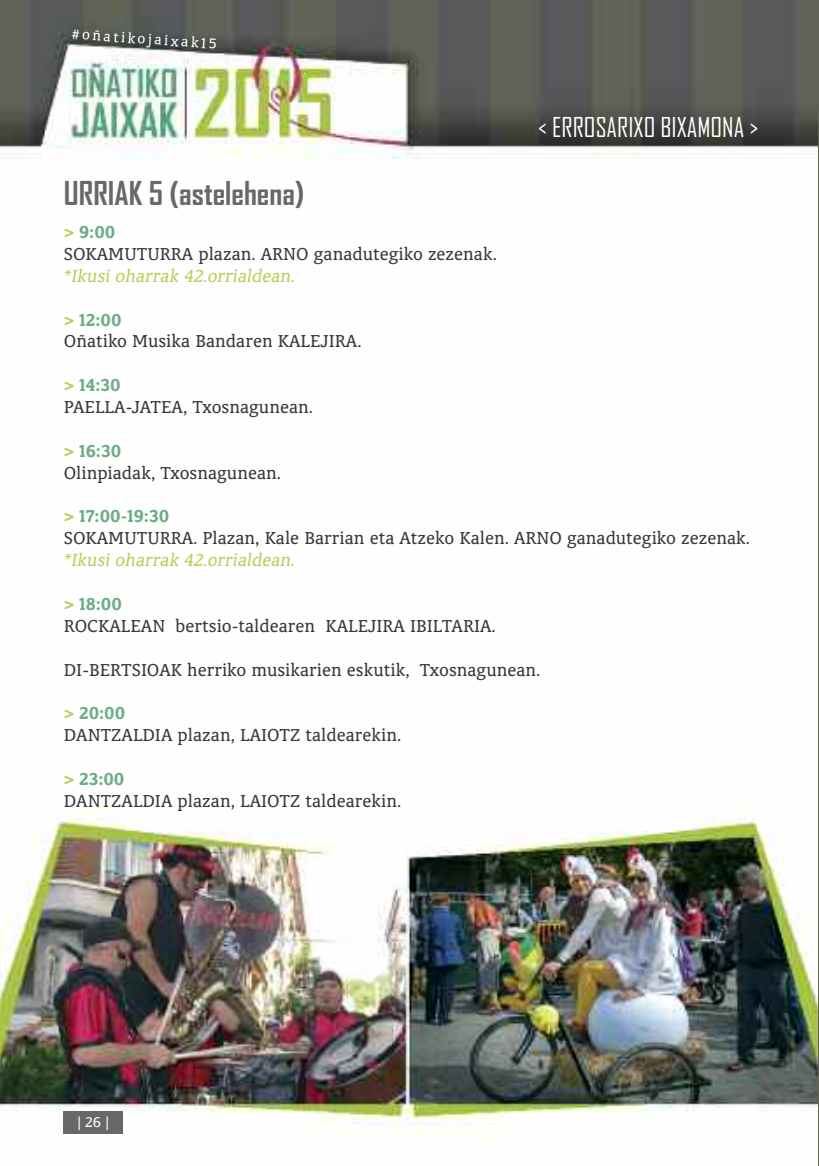
<style>
.page{position:relative;width:819px;height:1166px;background:#fff}
.page>*{position:absolute;margin:0;border:0;box-sizing:border-box;transform-origin:0 0}
.t1{font:700 31.5px "Agency FB";color:#666869}
.t2{font:26.25px "Agency FB";color:#fff}
.t3{font:19.25px/21.9px "Classic Blur";color:#39383a}
.t4{font:italic 19.25px "Classic Blur";color:#bace59}
.t5{font:15.75px "Classic Blur";color:#fff}
.s1{font-weight:700;color:#bace59}
.s2{font-weight:700;color:#6cad86}
</style>
<div class="page">
<img style="left:0;top:0;width:819px;height:1166px">
<div style="left:63px;top:1111px;width:60px;height:23px;background:#666869"></div>
<p class="t5" style="left:73px;top:24px;width:146px;rotate:4deg">#oñatikojaixak15</p>
<h2 class="t2" style="left:538px;top:112px;width:222px">&lt; ERROSARIXO BIXAMONA &gt;</h2>
<h1 class="t1" style="left:64px;top:176px;width:242px">URRIAK 5 (astelehena)</h1>
<p class="t3" style="left:64px;top:220px;width:434px"><span class="s1">&gt;</span> <span class="s2">9:00<br></span>SOKAMUTURRA plazan. ARNO ganadutegiko zezenak.</p>
<p class="t4" style="left:64px;top:264px;width:233px">*Ikusi oharrak 42.orrialdean.</p>
<p class="t3" style="left:64px;top:308px;width:299px"><span class="s1">&gt;</span> <span class="s2">12:00<br></span>Oñatiko Musika Bandaren KALEJIRA.</p>
<p class="t3" style="left:64px;top:374px;width:250px"><span class="s1">&gt;</span> <span class="s2">14:30<br></span>PAELLA-JATEA, Txosnagunean.</p>
<p class="t3" style="left:64px;top:439px;width:218px"><span class="s1">&gt;</span> <span class="s2">16:30<br></span>Olinpiadak, Txosnagunean.</p>
<p class="t3" style="left:64px;top:505px;width:687px"><span class="s1">&gt;</span> <span class="s2">17:00-19:30<br></span>SOKAMUTURRA. Plazan, Kale Barrian eta Atzeko Kalen. ARNO ganadutegiko zezenak.</p>
<p class="t4" style="left:64px;top:548px;width:233px">*Ikusi oharrak 42.orrialdean.</p>
<p class="t3" style="left:64px;top:592px;width:433px"><span class="s1">&gt;</span> <span class="s2">18:00<br></span>ROCKALEAN bertsio-taldearen KALEJIRA IBILTARIA.</p>
<p class="t3" style="left:64px;top:658px;width:478px">DI-BERTSIOAK herriko musikarien eskutik, Txosnagunean.</p>
<p class="t3" style="left:64px;top:702px;width:339px"><span class="s1">&gt;</span> <span class="s2">20:00<br></span>DANTZALDIA plazan, LAIOTZ taldearekin.</p>
<p class="t3" style="left:64px;top:767px;width:339px"><span class="s1">&gt;</span> <span class="s2">23:00<br></span>DANTZALDIA plazan, LAIOTZ taldearekin.</p>
<p class="t5" style="left:77px;top:1112px;width:33px">|26|</p>
</div>
